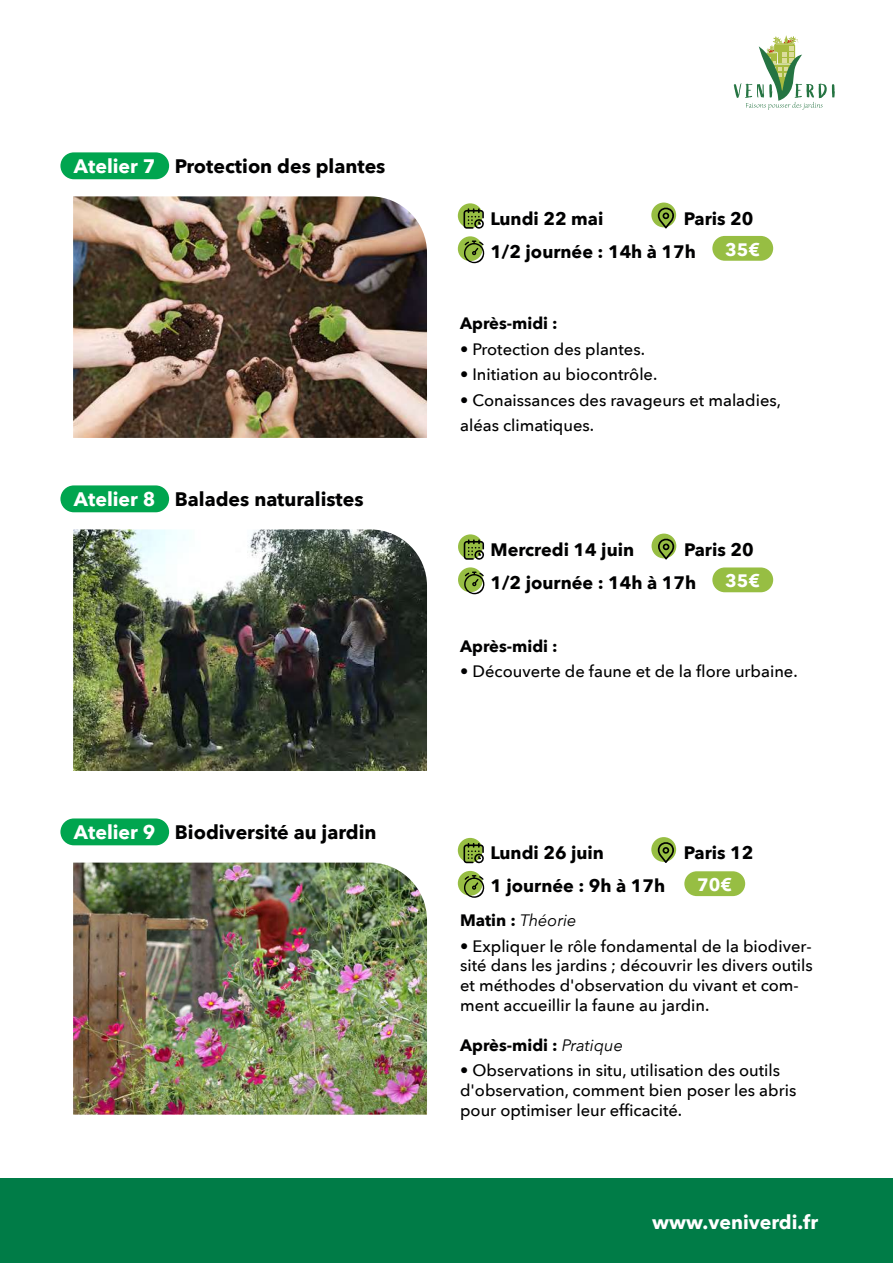
<style>
.page{position:relative;width:893px;height:1263px;background:#fff}
.page>*{position:absolute;margin:0;border:0;box-sizing:border-box;transform-origin:0 0}
.t1{font:700 19.5px "Avenir Next";color:#000001}
.t2{font:700 19.5px "Avenir Next";color:#fff}
.t3{font:700 18px "Avenir Next";color:#000001}
.t4{font:700 18px "Avenir Next";color:#fff}
.t5{font:500 16.5px/19.8px "Avenir Next";color:#000001}
.t6{font:700 16.5px "Avenir Next";color:#000001}
.t7{font:italic 16.5px "Avenir Next";color:#000001}
.s1{color:#fff}
.s2{font-weight:700;font-style:normal}
.s3{font-weight:400;font-style:italic}
</style>
<div class="page">
<img style="left:73px;top:863px;width:354px;height:252px">
<div style="left:60px;top:818px;width:109px;height:27px;background:#00a54f;border-radius:13px"></div>
<div style="left:458px;top:871px;width:25px;height:25px;background:#97be43;border-radius:50%"></div>
<svg style="left:463px;top:875px;width:22px;height:23px"></svg>
<div style="left:651px;top:837px;width:25px;height:25px;background:#97be43;border-radius:50%"></div>
<svg style="left:658px;top:841px;width:16px;height:22px"></svg>
<div style="left:458px;top:838px;width:25px;height:25px;background:#97be43;border-radius:50%"></div>
<svg style="left:463px;top:843px;width:21px;height:21px"></svg>
<div style="left:684px;top:871px;width:61px;height:25px;background:#97be43;border-radius:12px"></div>
<div style="left:60px;top:485px;width:109px;height:27px;background:#00a54f;border-radius:13px"></div>
<img style="left:73px;top:529px;width:354px;height:242px">
<svg style="left:458px;top:567px;width:25px;height:25px"></svg>
<svg style="left:463px;top:572px;width:22px;height:22px"></svg>
<div style="left:651px;top:534px;width:25px;height:24px;background:#97be43;border-radius:50%"></div>
<svg style="left:658px;top:538px;width:16px;height:21px"></svg>
<svg style="left:458px;top:534px;width:25px;height:25px"></svg>
<svg style="left:464px;top:539px;width:21px;height:21px"></svg>
<div style="left:712px;top:567px;width:61px;height:25px;background:#97be43;border-radius:12px"></div>
<div style="left:60px;top:152px;width:109px;height:27px;background:#00a54f;border-radius:13px"></div>
<img style="left:73px;top:196px;width:354px;height:242px">
<div style="left:458px;top:236px;width:25px;height:25px;background:#97be43;border-radius:50%"></div>
<svg style="left:463px;top:240px;width:22px;height:23px"></svg>
<div style="left:651px;top:203px;width:25px;height:24px;background:#97be43;border-radius:50%"></div>
<svg style="left:658px;top:207px;width:16px;height:21px"></svg>
<svg style="left:458px;top:203px;width:25px;height:25px"></svg>
<svg style="left:464px;top:208px;width:20px;height:21px"></svg>
<div style="left:712px;top:236px;width:61px;height:25px;background:#97be43;border-radius:12px"></div>
<svg style="left:734px;top:35px;width:101px;height:75px"></svg>
<div style="left:0;top:1178px;width:893px;height:85px;background:#007c47"></div>
<p class="t1" style="left:74px;top:149px;width:313px"><span class="s1">Atelier 7</span> Protection des plantes</p>
<p class="t1" style="left:74px;top:482px;width:291px"><span class="s1">Atelier 8</span> Balades naturalistes</p>
<p class="t1" style="left:74px;top:815px;width:304px"><span class="s1">Atelier 9</span> Biodiversité au jardin</p>
<p class="t3" style="left:490px;top:203px;width:114px">Lundi 22 mai</p>
<p class="t3" style="left:684px;top:203px;width:71px">Paris 20</p>
<p class="t4" style="left:725px;top:234px;width:36px">35€</p>
<p class="t3" style="left:490px;top:236px;width:207px">1/2 journée : 14h à 17h</p>
<p class="t6" style="left:460px;top:309px;width:99px">Après-midi :</p>
<p class="t5" style="left:460px;top:338px;width:186px">• Protection des plantes.</p>
<p class="t5" style="left:460px;top:364px;width:199px">• Initiation au biocontrôle.</p>
<p class="t5" style="left:460px;top:386px;width:322px;line-height:25.5px">• Conaissances des ravageurs et maladies, aléas climatiques.</p>
<p class="t3" style="left:490px;top:534px;width:145px">Mercredi 14 juin</p>
<p class="t3" style="left:684px;top:534px;width:71px">Paris 20</p>
<p class="t4" style="left:725px;top:565px;width:36px">35€</p>
<p class="t3" style="left:490px;top:567px;width:207px">1/2 journée : 14h à 17h</p>
<p class="t6" style="left:460px;top:631px;width:99px">Après-midi :</p>
<p class="t5" style="left:460px;top:661px;width:339px">• Découverte de faune et de la flore urbaine.</p>
<p class="t3" style="left:490px;top:837px;width:115px">Lundi 26 juin</p>
<p class="t3" style="left:684px;top:837px;width:71px">Paris 12</p>
<p class="t4" style="left:697px;top:869px;width:36px">70€</p>
<p class="t3" style="left:490px;top:870px;width:176px">1 journée : 9h à 17h</p>
<p class="t7" style="left:460px;top:906px;width:118px"><span class="s2">Matin :</span> Théorie</p>
<p class="t5" style="left:460px;top:935px;width:354px">• Expliquer le rôle fondamental de la biodiver&shy;sité dans les jardins ; découvrir les divers outils et méthodes d'observation du vivant et com&shy;ment accueillir la faune au jardin.</p>
<p class="t6" style="left:460px;top:1030px;width:164px">Après-midi : <span class="s3">Pratique</span></p>
<p class="t5" style="left:460px;top:1060px;width:338px">• Observations in situ, utilisation des outils d'observation, comment bien poser les abris pour optimiser leur efficacité.</p>
<p class="t2" style="left:652px;top:1205px;width:167px">www.veniverdi.fr</p>
</div>
